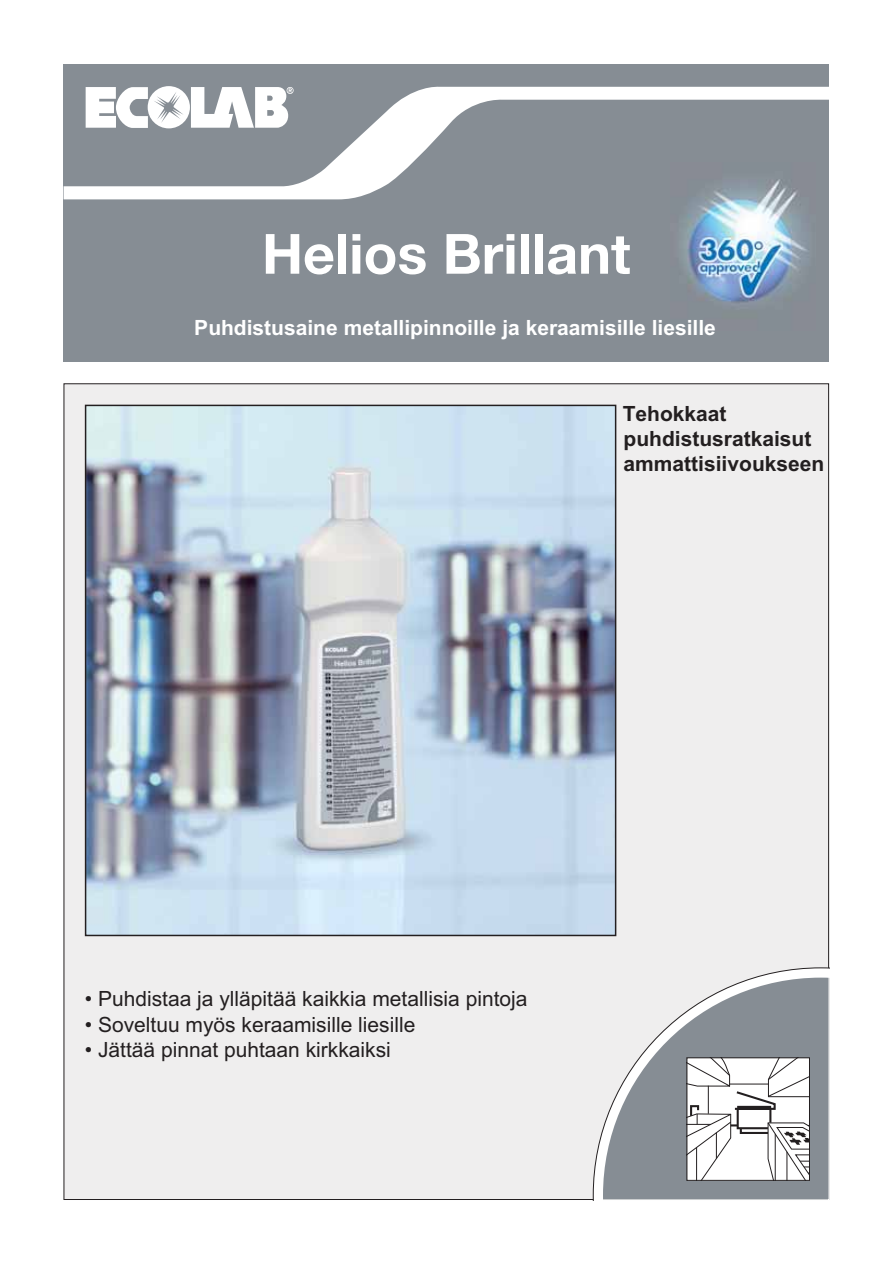
<style>
.page{position:relative;width:893px;height:1263px;background:#fff}
.page>*{position:absolute;margin:0;border:0;box-sizing:border-box;transform-origin:0 0}
.t1{font:700 55.5px "Helvetica Neue";color:#fff}
.t2{font:21px "Arial";color:#231f20}
.t3{font:700 21px "Arial";color:#fff}
.t4{font:700 21px/25.2px "Arial";color:#231f20}
</style>
<div class="page">
<div style="left:64px;top:64px;width:765px;height:298px;background:#868d94"></div>
<div style="left:64px;top:384px;width:765px;height:815px;background:#efeeee"></div>
<svg style="left:64px;top:86px;width:765px;height:113px"></svg>
<img style="left:88px;top:408px;width:525px;height:525px">
<div style="left:85px;top:405px;width:531px;height:531px;border:2px solid #231f20"></div>
<svg style="left:593px;top:967px;width:236px;height:233px"></svg>
<svg style="left:689px;top:1059px;width:119px;height:120px;background:#e5e5e5"></svg>
<div style="left:687px;top:1057px;width:123px;height:124px;border:1px solid #231f20"></div>
<img style="left:671px;top:163px;width:144px;height:142px">
<h1 class="t1" style="left:262px;top:234px;width:370px">Helios Brillant</h1>
<p class="t3" style="left:194px;top:315px;width:523px">Puhdistusaine metallipinnoille ja keraamisille liesille</p>
<p class="t4" style="left:623px;top:401px;width:203px">Tehokkaat puhdistusratkaisut ammattisiivoukseen</p>
<p class="t2" style="left:85px;top:991px;width:444px">• Puhdistaa ja ylläpitää kaikkia metallisia pintoja</p>
<p class="t2" style="left:85px;top:1017px;width:332px">• Soveltuu myös keraamisille liesille</p>
<p class="t2" style="left:85px;top:1042px;width:308px">• Jättää pinnat puhtaan kirkkaiksi</p>
</div>
